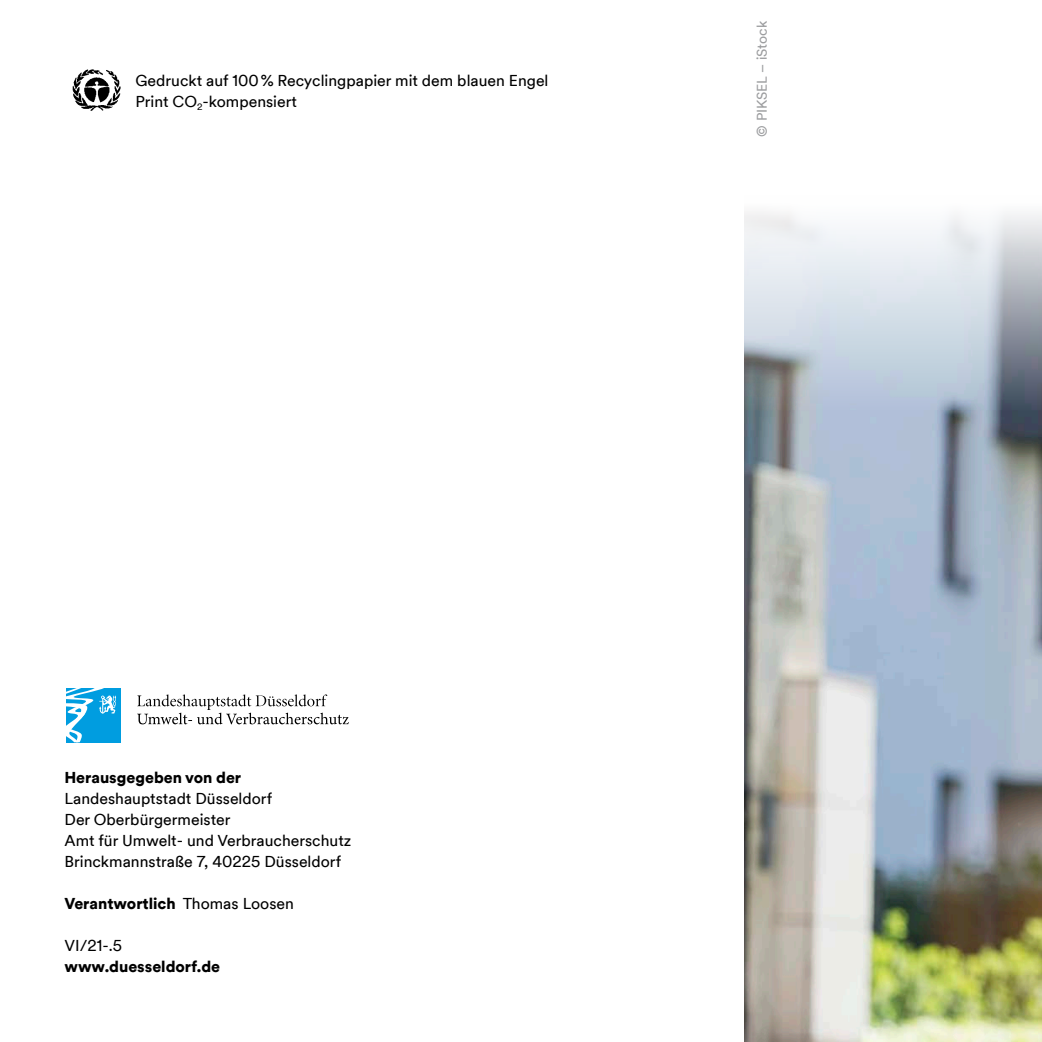
<style>
.page{position:relative;width:1042px;height:1042px;background:#fff}
.page>*{position:absolute;margin:0;border:0;box-sizing:border-box;transform-origin:0 0}
.t1{font:15.75px/21px "Duesseldorf Circular TT";color:#000}
.t2{font:900 15.75px "Duesseldorf Circular TT";color:#000}
.t3{font:14px "Duesseldorf Circular TT";color:#9c9d9f}
.s1{font-weight:400}
</style>
<div class="page">
<div style="left:66px;top:688px;width:54px;height:54px;background:#009de0"></div>
<svg style="left:66px;top:688px;width:50px;height:54px"></svg>
<svg style="left:137px;top:694px;width:212px;height:30px"></svg>
<img style="left:72px;top:69px;width:49px;height:42px">
<img style="left:744px;top:212px;width:298px;height:830px">
<p class="t1" style="left:135px;top:69px;width:414px">Gedruckt auf 100 % Recyclingpapier mit dem blauen Engel<br>Print CO<sub>2</sub>-kompensiert</p>
<p class="t3" style="left:752px;top:137px;width:117px;rotate:-90deg">© PIKSEL – iStock</p>
<p class="t2" style="left:64px;top:766px;width:178px">Herausgegeben von der</p>
<p class="t1" style="left:64px;top:787px;width:288px">Landeshauptstadt Düsseldorf<br>Der Oberbürgermeister<br>Amt für Umwelt- und Verbraucherschutz Brinckmannstraße 7, 40225 Düsseldorf</p>
<p class="t2" style="left:64px;top:892px;width:231px">Verantwortlich <span class="s1">Thomas Loosen</span></p>
<p class="t1" style="left:64px;top:934px;width:59px">VI/21-.5</p>
<p class="t2" style="left:64px;top:955px;width:157px">www.duesseldorf.de</p>
</div>
